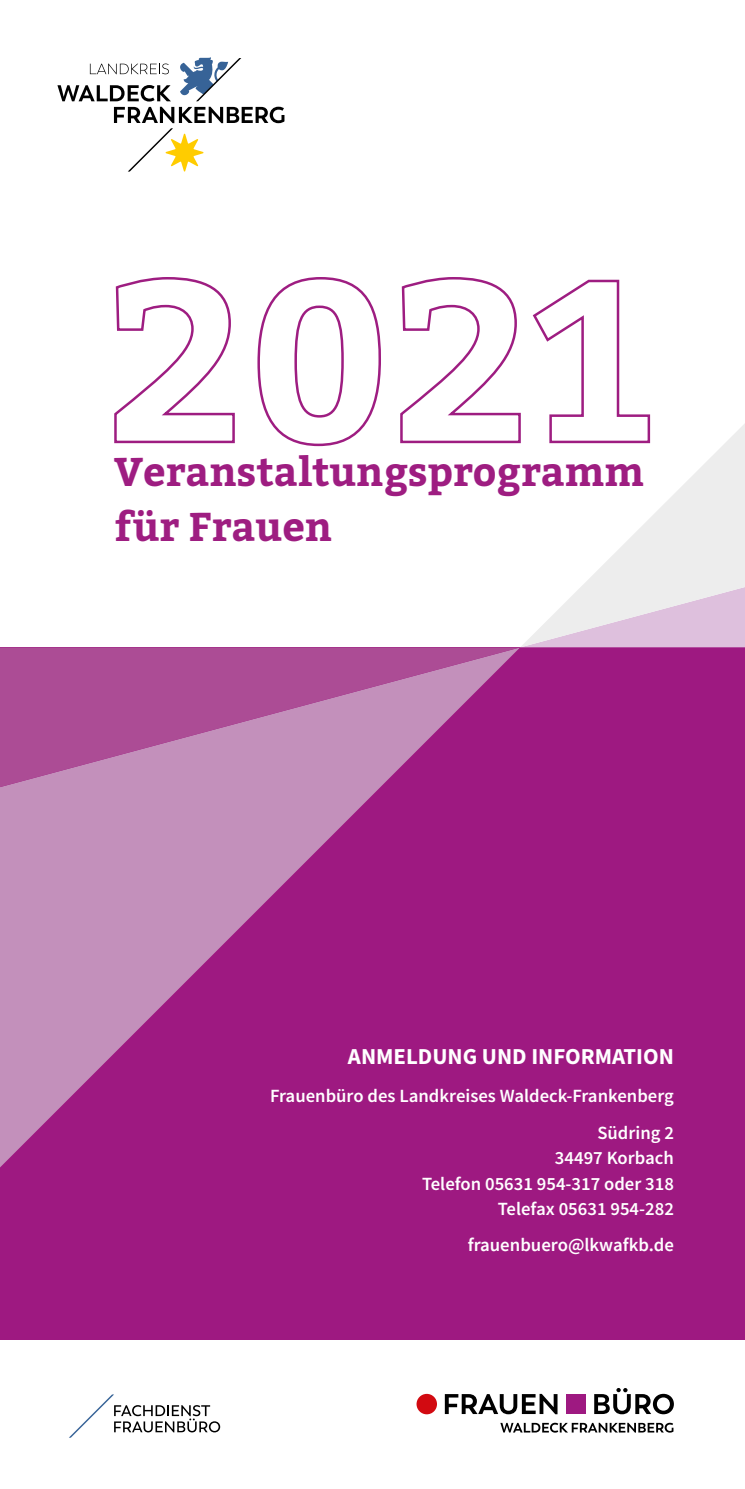
<style>
.page{position:relative;width:745px;height:1489px;background:#fff}
.page>*{position:absolute;margin:0;border:0;box-sizing:border-box;transform-origin:0 0}
.t1{font:700 40px/55px "Bitter";color:#9e1d81}
.t2{font:700 22.75px "Source Sans Pro";color:#fff}
.t3{font:600 18.75px/25px "Source Sans Pro";color:#fff;text-align:right}
.t4{font:600 18.75px "Source Sans Pro";color:#fff}
</style>
<div class="page">
<div style="left:0;top:647px;width:744px;height:692px;background:#9e1981"></div>
<svg style="left:57px;top:85px;width:114px;height:16px"></svg>
<svg style="left:90px;top:64px;width:79px;height:10px"></svg>
<svg style="left:114px;top:107px;width:170px;height:65px"></svg>
<svg style="left:180px;top:57px;width:61px;height:44px"></svg>
<svg style="left:521px;top:425px;width:223px;height:222px"></svg>
<svg style="left:0;top:790px;width:378px;height:378px;fill:#c390bb"></svg>
<svg style="left:0;top:647px;width:519px;height:143px;background:#b25ea0"></svg>
<svg style="left:69px;top:1394px;width:151px;height:43px"></svg>
<svg style="left:444px;top:1393px;width:113px;height:21px"></svg>
<svg style="left:500px;top:1422px;width:173px;height:10px"></svg>
<svg style="left:594px;top:1388px;width:79px;height:26px"></svg>
<div style="left:565px;top:1393px;width:20px;height:20px;background:#9e1981"></div>
<div style="left:416px;top:1393px;width:20px;height:21px;background:#d20a11;border-radius:50%"></div>
<svg style="left:114px;top:277px;width:537px;height:170px"></svg>
<h1 class="t1" style="left:114px;top:446px;width:531px">Veranstaltungsprogramm für Frauen</h1>
<p class="t2" style="left:348px;top:1041px;width:327px">ANMELDUNG UND INFORMATION</p>
<p class="t3" style="left:270px;top:1077px;width:405px;line-height:37.5px">Frauenbüro des Landkreises Waldeck-Frankenberg<br>Südring 2</p>
<p class="t3" style="left:421px;top:1146px;width:253px">34497 Korbach<br>Telefon 05631 954-317 oder 318<br>Telefax 05631 954-282</p>
<p class="t4" style="left:467px;top:1232px;width:208px">frauenbuero@lkwafkb.de</p>
</div>
